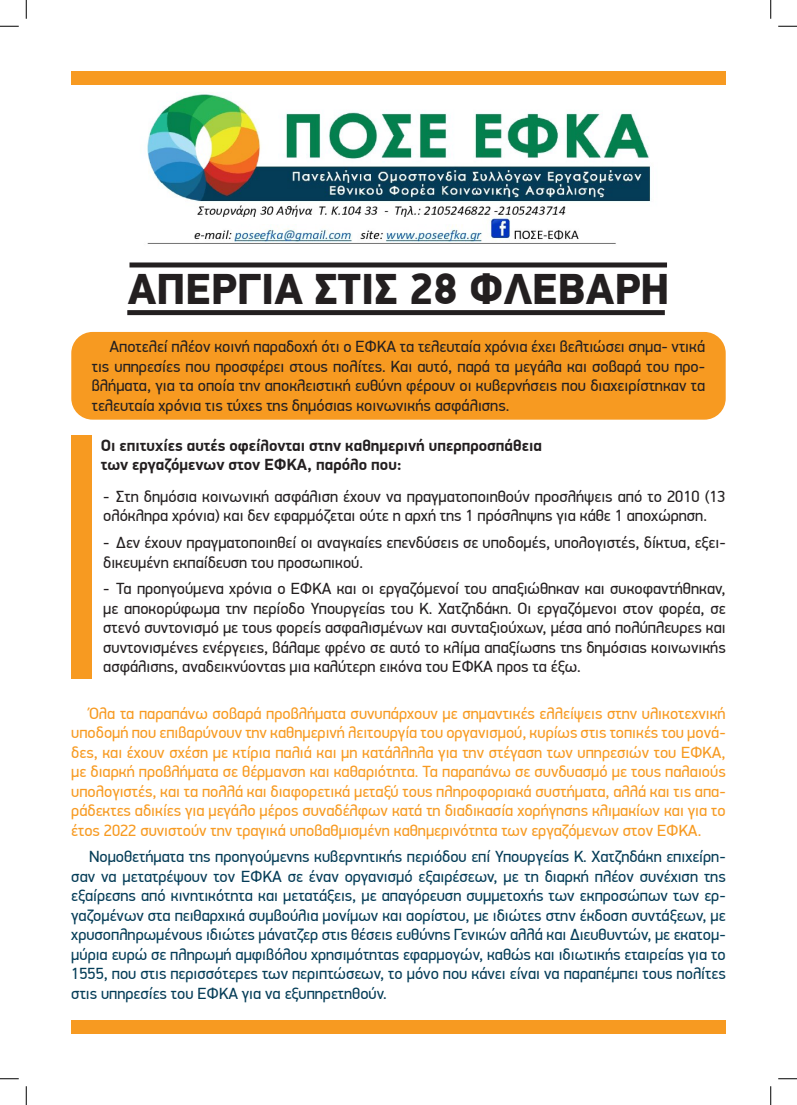
<style>
.page{position:relative;width:797px;height:1105px;background:#fff}
.page>*{position:absolute;margin:0;border:0;box-sizing:border-box;transform-origin:0 0}
.t1{font:900 43.75px "PF Din Display Pro";color:#231f20}
.t2{font:16.25px/19.5px "PF Din Display Pro";color:#231f20;text-align:justify}
.t3{font:16.25px/19.5px "PF Din Display Pro";color:#043c57;text-align:justify}
.t4{font:16.25px/19.5px "PF Din Display Pro";color:#f79a21;text-align:justify}
.t5{font:700 16.25px "PF Din Display Pro";color:#231f20}
</style>
<div class="page">
<div style="left:71px;top:332px;width:654px;height:88px;background:#f79a21;border-radius:21px"></div>
<img style="left:147px;top:92px;width:504px;height:152px">
<div style="left:129px;top:262px;width:538px;height:5px;background:#231f20"></div>
<div style="left:127px;top:310px;width:537px;height:5px;background:#231f20"></div>
<div style="left:71px;top:435px;width:21px;height:243px;background:#f79a21"></div>
<div style="left:71px;top:71px;width:654px;height:14px;background:#f79a21"></div>
<div style="left:71px;top:1020px;width:654px;height:14px;background:#f79a21"></div>
<svg style="left:0;top:25px;width:19px;height:2px"></svg>
<svg style="left:778px;top:25px;width:19px;height:2px"></svg>
<svg style="left:0;top:1078px;width:19px;height:1px"></svg>
<svg style="left:778px;top:1078px;width:19px;height:1px"></svg>
<svg style="left:25px;top:0;width:2px;height:19px"></svg>
<svg style="left:25px;top:1086px;width:2px;height:19px"></svg>
<svg style="left:770px;top:0;width:1px;height:19px"></svg>
<svg style="left:770px;top:1086px;width:1px;height:19px"></svg>
<p class="t1" style="left:128px;top:262px;width:543px">ΑΠΕΡΓΙΑ ΣΤΙΣ 28 ΦΛΕΒΑΡΗ</p>
<p class="t2" style="left:92px;top:337px;width:615px;text-indent:18px">Αποτελεί πλέον κοινή παραδοχή ότι ο ΕΦΚΑ τα τελευταία χρόνια έχει βελτιώσει σημα- ντικά τις υπηρεσίες που προσφέρει στους πολίτες. Και αυτό, παρά τα μεγάλα και σοβαρά του προ&shy;βλήματα, για τα οποία την αποκλειστική ευθύνη φέρουν οι κυβερνήσεις που διαχειρίστηκαν τα τελευταία χρόνια τις τύχες της δημόσιας κοινωνικής ασφάλισης.</p>
<p class="t5" style="left:101px;top:436px;width:443px">Οι επιτυχίες αυτές οφείλονται στην καθημερινή υπερπροσπάθεια</p>
<p class="t5" style="left:101px;top:455px;width:303px">των εργαζόμενων στον ΕΦΚΑ, παρόλο που:</p>
<p class="t2" style="left:103px;top:487px;width:624px">- Στη δημόσια κοινωνική ασφάλιση έχουν να πραγματοποιηθούν προσλήψεις από το 2010 (13 ολόκληρα χρόνια) και δεν εφαρμόζεται ούτε η αρχή της 1 πρόσληψης για κάθε 1 αποχώρηση.</p>
<p class="t2" style="left:103px;top:533px;width:624px">- Δεν έχουν πραγματοποιηθεί οι αναγκαίες επενδύσεις σε υποδομές, υπολογιστές, δίκτυα, εξει&shy;δικευμένη εκπαίδευση του προσωπικού.</p>
<p class="t2" style="left:103px;top:579px;width:624px">- Τα προηγούμενα χρόνια ο ΕΦΚΑ και οι εργαζόμενοί του απαξιώθηκαν και συκοφαντήθηκαν, με αποκορύφωμα την περίοδο Υπουργείας του Κ. Χατζηδάκη. Οι εργαζόμενοι στον φορέα, σε στενό συντονισμό με τους φορείς ασφαλισμένων και συνταξιούχων, μέσα από πολύπλευρες και συντονισμένες ενέργειες, βάλαμε φρένο σε αυτό το κλίμα απαξίωσης της δημόσιας κοινωνικής ασφάλισης, αναδεικνύοντας μια καλύτερη εικόνα του ΕΦΚΑ προς τα έξω.</p>
<p class="t4" style="left:71px;top:704px;width:656px;text-indent:18px">Όλα τα παραπάνω σοβαρά προβλήματα συνυπάρχουν με σημαντικές ελλείψεις στην υλικοτεχνική υποδομή που επιβαρύνουν την καθημερινή λειτουργία του οργανισμού, κυρίως στις τοπικές του μονά&shy;δες, και έχουν σχέση με κτίρια παλιά και μη κατάλληλα για την στέγαση των υπηρεσιών του ΕΦΚΑ, με διαρκή προβλήματα σε θέρμανση και καθαριότητα. Τα παραπάνω σε συνδυασμό με τους παλαιούς υπολογιστές, και τα πολλά και διαφορετικά μεταξύ τους πληροφοριακά συστήματα, αλλά και τις απα&shy;ράδεκτες αδικίες για μεγάλο μέρος συναδέλφων κατά τη διαδικασία χορήγησης κλιμακίων και για το έτος 2022 συνιστούν την τραγικά υποβαθμισμένη καθημερινότητα των εργαζόμενων στον ΕΦΚΑ.</p>
<p class="t3" style="left:71px;top:847px;width:656px;text-indent:18px">Νομοθετήματα της προηγούμενης κυβερνητικής περιόδου επί Υπουργείας Κ. Χατζηδάκη επιχείρη&shy;σαν να μετατρέψουν τον ΕΦΚΑ σε έναν οργανισμό εξαιρέσεων, με τη διαρκή πλέον συνέχιση της εξαίρεσης από κινητικότητα και μετατάξεις, με απαγόρευση συμμετοχής των εκπροσώπων των ερ&shy;γαζομένων στα πειθαρχικά συμβούλια μονίμων και αορίστου, με ιδιώτες στην έκδοση συντάξεων, με χρυσοπληρωμένους ιδιώτες μάνατζερ στις θέσεις ευθύνης Γενικών αλλά και Διευθυντών, με εκατομ&shy;μύρια ευρώ σε πληρωμή αμφιβόλου χρησιμότητας εφαρμογών, καθώς και ιδιωτικής εταιρείας για το 1555, που στις περισσότερες των περιπτώσεων, το μόνο που κάνει είναι να παραπέμπει τους πολίτες στις υπηρεσίες του ΕΦΚΑ για να εξυπηρετηθούν.</p>
</div>
